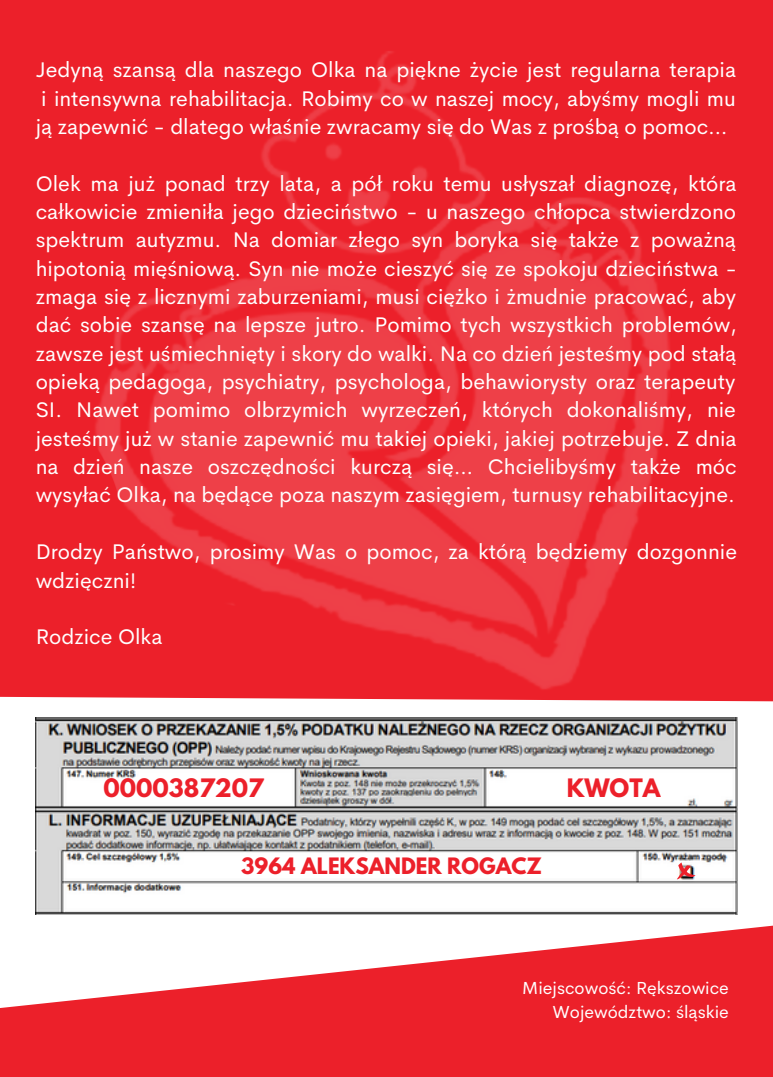
<style>
.page{position:relative;width:773px;height:1077px;background:#fff}
.page>*{position:absolute;margin:0;border:0;box-sizing:border-box;transform-origin:0 0}
.t1{font:700 22.5px "League Spartan";color:#ec202a}
.t2{font:21.25px/28.2px "Cerebri Sans";color:#fff;text-align:justify}
.t3{font:700 20px "League Spartan";color:#ec202a}
.t4{font:17.5px "Cerebri Sans";color:#fff}
</style>
<div class="page">
<div style="left:0;top:0;width:772px;height:1076px;background:#ec202a"></div>
<svg style="left:0;top:696px;width:772px;height:221px;background:#f9f3f4"></svg>
<svg style="left:0;top:917px;width:772px;height:91px;fill:#fff"></svg>
<img style="left:91px;top:51px;width:591px;height:664px">
<img style="left:36px;top:717px;width:701px;height:197px">
<svg style="left:676px;top:862px;width:19px;height:17px"></svg>
<p class="t2" style="left:36px;top:56px;width:701px">Jedyną szansą dla naszego Olka na piękne życie jest regularna terapia i intensywna rehabilitacja. Robimy co w naszej mocy, abyśmy mogli mu ją zapewnić - dlatego właśnie zwracamy się do Was z prośbą o pomoc…</p>
<p class="t2" style="left:36px;top:169px;width:702px">Olek ma już ponad trzy lata, a pół roku temu usłyszał diagnozę, która całkowicie zmieniła jego dzieciństwo - u naszego chłopca stwierdzono spektrum autyzmu. Na domiar złego syn boryka się także z poważną hipotonią mięśniową. Syn nie może cieszyć się ze spokoju dzieciństwa - zmaga się z licznymi zaburzeniami, musi ciężko i żmudnie pracować, aby dać sobie szansę na lepsze jutro. Pomimo tych wszystkich problemów, zawsze jest uśmiechnięty i skory do walki. Na co dzień jesteśmy pod stałą opieką pedagoga, psychiatry, psychologa, behawiorysty oraz terapeuty SI. Nawet pomimo olbrzymich wyrzeczeń, których dokonaliśmy, nie jesteśmy już w stanie zapewnić mu takiej opieki, jakiej potrzebuje. Z dnia na dzień nasze oszczędności kurczą się… Chcielibyśmy także móc wysyłać Olka, na będące poza naszym zasięgiem, turnusy rehabilitacyjne.</p>
<p class="t2" style="left:36px;top:537px;width:702px">Drodzy Państwo, prosimy Was o pomoc, za którą będziemy dozgonnie wdzięczni!</p>
<p class="t2" style="left:36px;top:622px;width:128px">Rodzice Olka</p>
<p class="t1" style="left:103px;top:776px;width:162px">0000387207</p>
<p class="t1" style="left:566px;top:776px;width:95px">KWOTA</p>
<p class="t3" style="left:241px;top:856px;width:302px">3964 ALEKSANDER ROGACZ</p>
<p class="t4" style="left:522px;top:976px;width:208px">Miejscowość: Rększowice</p>
<p class="t4" style="left:552px;top:1000px;width:178px">Województwo: śląskie</p>
</div>
